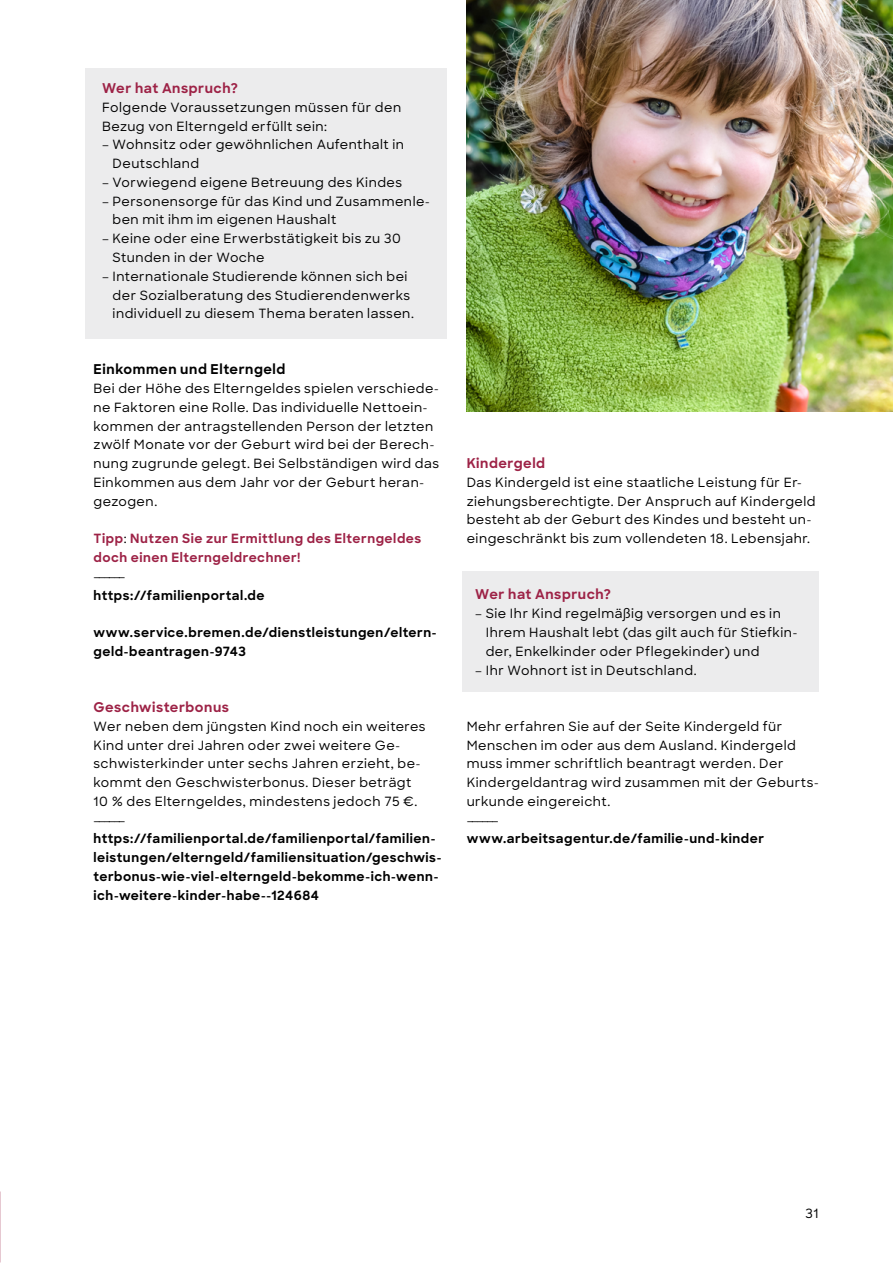
<style>
.page{position:relative;width:893px;height:1263px;background:#fff}
.page>*{position:absolute;margin:0;border:0;box-sizing:border-box;transform-origin:0 0}
.t1{font:700 13.5px "Sharp Sans";letter-spacing:.04em;color:#9d2246}
.t2{font:700 13.5px "Sharp Sans";letter-spacing:.04em;color:#000}
.t3{font:500 12.75px/18.8px "Sharp Sans";letter-spacing:.04em;color:#000}
.t4{font:700 12.75px/18.8px "Sharp Sans";letter-spacing:.045em;color:#000}
.t5{font:700 12.75px/18.8px "Sharp Sans";letter-spacing:.045em;color:#9d2246}
.s1{font-weight:500;color:#000}
</style>
<div class="page">
<div style="left:85px;top:68px;width:361px;height:271px;background:#ececed"></div>
<div style="left:462px;top:571px;width:357px;height:121px;background:#ececed"></div>
<img style="left:467px;top:0;width:426px;height:412px">
<p class="t1" style="left:102px;top:78px;width:137px">Wer hat Anspruch?</p>
<p class="t3" style="left:102px;top:97px;width:301px">Folgende Voraussetzungen müssen für den<br>Bezug von Elterngeld erfüllt sein:</p>
<p class="t3" style="left:113px;top:135px;width:293px;text-indent:-11px">– Wohnsitz oder gewöhnlichen Aufenthalt in<br>Deutschland</p>
<p class="t3" style="left:102px;top:172px;width:302px">– Vorwiegend eigene Betreuung des Kindes</p>
<p class="t3" style="left:113px;top:191px;width:319px;text-indent:-11px">– Personensorge für das Kind und Zusammenle&shy;ben mit ihm im eigenen Haushalt</p>
<p class="t3" style="left:113px;top:229px;width:290px;text-indent:-11px">– Keine oder eine Erwerbstätigkeit bis zu 30<br>Stunden in der Woche</p>
<p class="t3" style="left:113px;top:266px;width:303px;text-indent:-11px">– Internationale Studierende können sich bei der Sozialberatung des Studierendenwerks individuell zu diesem Thema beraten lassen.</p>
<p class="t2" style="left:94px;top:360px;width:193px">Einkommen und Elterngeld</p>
<p class="t3" style="left:94px;top:379px;width:347px">Bei der Höhe des Elterngeldes spielen verschiede&shy;ne Faktoren eine Rolle. Das individuelle Nettoein&shy;kommen der antragstellenden Person der letzten zwölf Monate vor der Geburt wird bei der Berech&shy;nung zugrunde gelegt. Bei Selbständigen wird das Einkommen aus dem Jahr vor der Geburt heran&shy;gezogen.</p>
<p class="t5" style="left:94px;top:529px;width:329px">Tipp<span class="s1">:</span> Nutzen Sie zur Ermittlung des Elterngeldes doch einen Elterngeldrechner!</p>
<p class="t3" style="left:94px;top:566px;width:33px">––––––</p>
<p class="t4" style="left:94px;top:585px;width:173px">https://familienportal.de</p>
<p class="t4" style="left:94px;top:622px;width:345px">www.service.bremen.de/dienstleistungen/eltern&shy;geld-beantragen-9743</p>
<p class="t1" style="left:94px;top:697px;width:137px">Geschwisterbonus</p>
<p class="t3" style="left:94px;top:716px;width:334px">Wer neben dem jüngsten Kind noch ein weiteres Kind unter drei Jahren oder zwei weitere Ge&shy;schwisterkinder unter sechs Jahren erzieht, be&shy;kommt den Geschwisterbonus. Dieser beträgt 10 % des Elterngeldes, mindestens jedoch 75 €. ––––––</p>
<p class="t4" style="left:94px;top:829px;width:349px">https://familienportal.de/familienportal/familien&shy;leistungen/elterngeld/familiensituation/geschwis&shy;terbonus-wie-viel-elterngeld-bekomme-ich-wenn&shy;ich-weitere-kinder-habe--124684</p>
<p class="t1" style="left:467px;top:453px;width:80px">Kindergeld</p>
<p class="t3" style="left:467px;top:472px;width:350px">Das Kindergeld ist eine staatliche Leistung für Er&shy;ziehungsberechtigte. Der Anspruch auf Kindergeld besteht ab der Geburt des Kindes und besteht un&shy;eingeschränkt bis zum vollendeten 18. Lebensjahr.</p>
<p class="t1" style="left:475px;top:585px;width:137px">Wer hat Anspruch?</p>
<p class="t3" style="left:486px;top:604px;width:313px;text-indent:-11px">– Sie Ihr Kind regelmäßig versorgen und es in<br>Ihrem Haushalt lebt (das gilt auch für Stiefkin&shy;der, Enkelkinder oder Pflegekinder) und</p>
<p class="t3" style="left:475px;top:660px;width:223px">– Ihr Wohnort ist in Deutschland.</p>
<p class="t3" style="left:467px;top:716px;width:353px">Mehr erfahren Sie auf der Seite Kindergeld für Menschen im oder aus dem Ausland. Kindergeld muss immer schriftlich beantragt werden. Der Kindergeldantrag wird zusammen mit der Geburts&shy;urkunde eingereicht.<br>––––––</p>
<p class="t4" style="left:467px;top:829px;width:299px">www.arbeitsagentur.de/familie-und-kinder</p>
<p class="t3" style="left:806px;top:1204px;width:14px">31</p>
</div>
